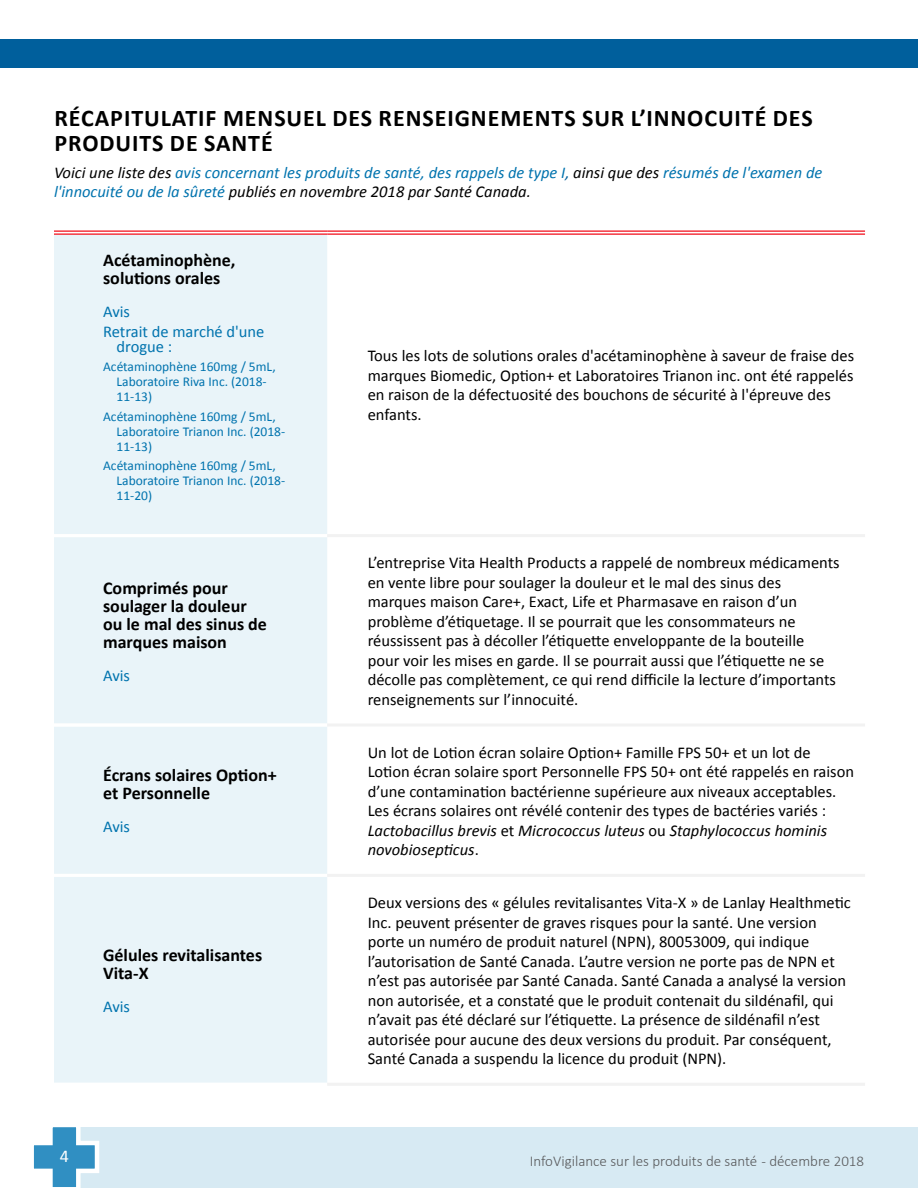
<style>
.page{position:relative;width:918px;height:1188px;background:#fff}
.page>*{position:absolute;margin:0;border:0;box-sizing:border-box;transform-origin:0 0}
.t1{font:700 24px/25.5px "Calibri";letter-spacing:.04em;color:#000}
.t2{font:700 18px/18px "Calibri";color:#000}
.t3{font:18px "Calibri";color:#fff}
.t4{font:16.5px/19.5px "Calibri";color:#000}
.t5{font:italic 16.5px/19.5px "Calibri";color:#0073ae}
.t6{font:16.5px/19.5px "Calibri";color:#0073ae}
.t7{font:300 15px "Calibri";color:#58595b}
.t8{font:13.5px/15px "Calibri";color:#0073ae}
.s1{color:#000}
.s2{color:#005f9c}
.s3{font-style:italic}
</style>
<div class="page">
<div style="left:64px;top:1127px;width:854px;height:61px;background:#d7eaf3"></div>
<svg style="left:33px;top:1127px;width:67px;height:61px"></svg>
<div style="left:0;top:39px;width:918px;height:29px;background:#005f9c"></div>
<div style="left:54px;top:235px;width:273px;height:848px;background:#e9f4f9"></div>
<hr style="left:54px;top:724px;width:273px;height:3px;background:#fff">
<hr style="left:54px;top:874px;width:273px;height:3px;background:#fff">
<hr style="left:54px;top:534px;width:273px;height:3px;background:#fff">
<hr style="left:327px;top:724px;width:538px;height:3px;background:#f2f2f2">
<hr style="left:327px;top:874px;width:538px;height:3px;background:#f2f2f2">
<hr style="left:327px;top:1083px;width:538px;height:3px;background:#f2f2f2">
<hr style="left:327px;top:534px;width:538px;height:3px;background:#f2f2f2">
<hr style="left:54px;top:230px;width:273px;height:2px;background:#f33540">
<hr style="left:54px;top:233px;width:273px;height:2px;background:#f33540">
<hr style="left:327px;top:230px;width:538px;height:2px;background:#f33540">
<hr style="left:327px;top:233px;width:538px;height:2px;background:#f33540">
<h1 class="t1" style="left:54px;top:105px;width:760px">RÉCAPITULATIF MENSUEL DES RENSEIGNEMENTS SUR L’INNOCUITÉ DES<br>PRODUITS DE SANTÉ</h1>
<p class="t5" style="left:54px;top:162px;width:770px"><span class="s1">Voici une liste des</span> avis concernant les produits de santé, des rappels de type I<span class="s2">,</span> <span class="s1">ainsi que des</span> résumés de l'examen de l'innocuité ou de la sûreté <span class="s1">publiés en novembre 2018 par Santé Canada.</span></p>
<p class="t2" style="left:103px;top:251px;width:134px">Acétaminophène, solutions orales</p>
<p class="t6" style="left:103px;top:302px;width:163px">Avis<br>Retrait de marché d'une</p>
<p class="t6" style="left:117px;top:337px;width:57px">drogue :</p>
<p class="t8" style="left:117px;top:359px;width:161px;text-indent:-14px">Acétaminophène 160mg / 5mL,<br>Laboratoire Riva Inc. (2018-<br>11-13)</p>
<p class="t8" style="left:117px;top:409px;width:170px;text-indent:-14px">Acétaminophène 160mg / 5mL,<br>Laboratoire Trianon Inc. (2018-<br>11-13)</p>
<p class="t8" style="left:117px;top:458px;width:170px;text-indent:-14px">Acétaminophène 160mg / 5mL,<br>Laboratoire Trianon Inc. (2018-<br>11-20)</p>
<p class="t2" style="left:103px;top:579px;width:165px">Comprimés pour soulager la douleur ou le mal des sinus de marques maison</p>
<p class="t6" style="left:103px;top:665px;width:28px">Avis</p>
<p class="t2" style="left:103px;top:766px;width:175px">Écrans solaires Option+ et Personnelle</p>
<p class="t6" style="left:103px;top:817px;width:28px">Avis</p>
<p class="t2" style="left:103px;top:946px;width:161px">Gélules revitalisantes<br>Vita-X</p>
<p class="t6" style="left:103px;top:997px;width:28px">Avis</p>
<p class="t4" style="left:368px;top:346px;width:488px">Tous les lots de solutions orales d'acétaminophène à saveur de fraise des marques Biomedic, Option+ et Laboratoires Trianon inc. ont été rappelés en raison de la défectuosité des bouchons de sécurité à l'épreuve des enfants.</p>
<p class="t4" style="left:368px;top:553px;width:474px">L’entreprise Vita Health Products a rappelé de nombreux médicaments en vente libre pour soulager la douleur et le mal des sinus des marques maison Care+, Exact, Life et Pharmasave en raison d’un problème d’étiquetage. Il se pourrait que les consommateurs ne réussissent pas à décoller l’étiquette enveloppante de la bouteille pour voir les mises en garde. Il se pourrait aussi que l’étiquette ne se décolle pas complètement, ce qui rend difficile la lecture d’importants renseignements sur l’innocuité.</p>
<p class="t4" style="left:368px;top:742px;width:488px">Un lot de Lotion écran solaire Option+ Famille FPS 50+ et un lot de Lotion écran solaire sport Personnelle FPS 50+ ont été rappelés en raison d’une contamination bactérienne supérieure aux niveaux acceptables.<br>Les écrans solaires ont révélé contenir des types de bactéries variés :<br><span class="s3">Lactobacillus brevis</span> et <span class="s3">Micrococcus luteus</span> ou <span class="s3">Staphylococcus hominis novobiosepticus</span>.</p>
<p class="t4" style="left:368px;top:893px;width:485px">Deux versions des « gélules revitalisantes Vita-X » de Lanlay Healthmetic Inc. peuvent présenter de graves risques pour la santé. Une version porte un numéro de produit naturel (NPN), 80053009, qui indique l’autorisation de Santé Canada. L’autre version ne porte pas de NPN et n’est pas autorisée par Santé Canada. Santé Canada a analysé la version non autorisée, et a constaté que le produit contenait du sildénafil, qui n’avait pas été déclaré sur l’étiquette. La présence de sildénafil n’est autorisée pour aucune des deux versions du produit. Par conséquent, Santé Canada a suspendu la licence du produit (NPN).</p>
<p class="t3" style="left:60px;top:1144px;width:11px">4</p>
<p class="t7" style="left:530px;top:1152px;width:336px">InfoVigilance sur les produits de santé - décembre 2018</p>
</div>
